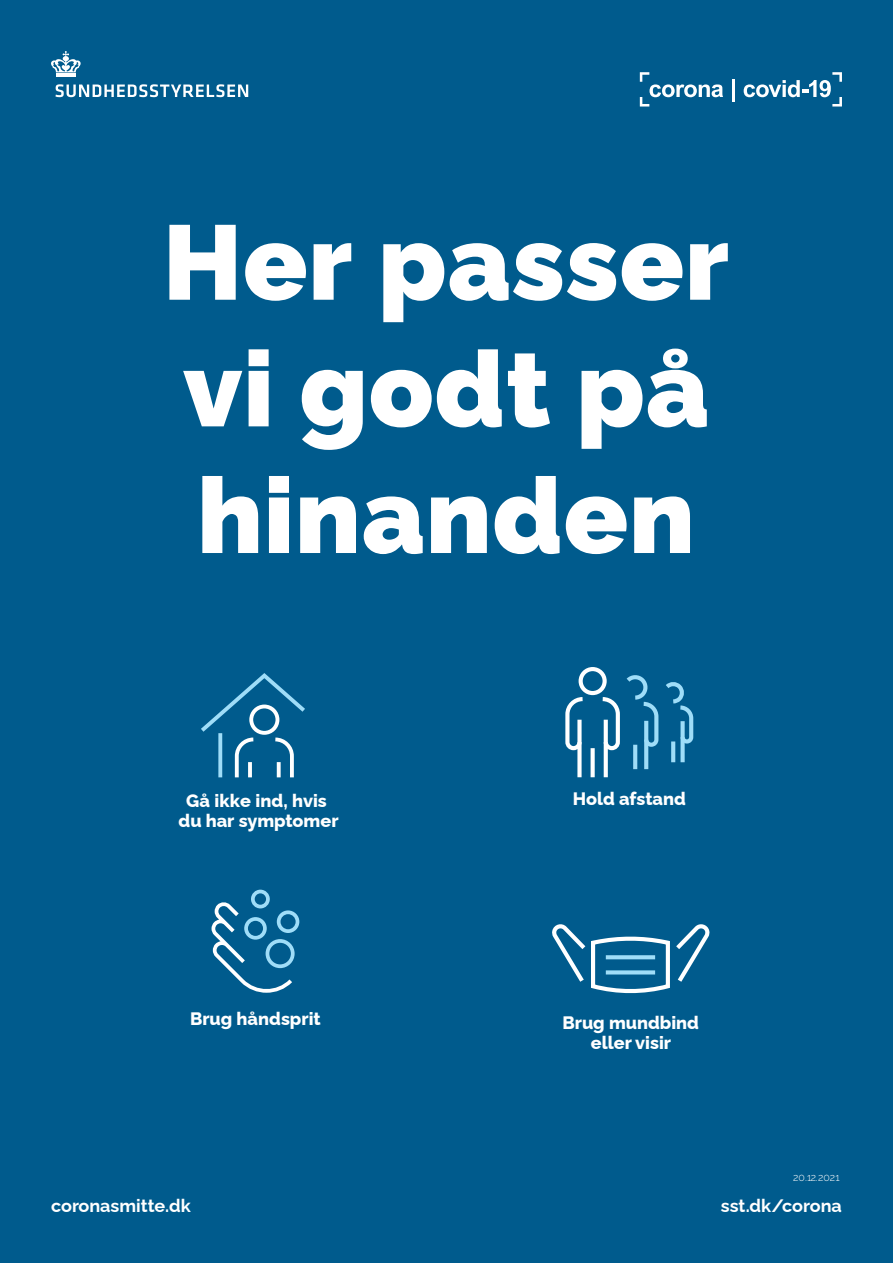
<style>
.page{position:relative;width:893px;height:1263px;background:#005b8d}
.page>*{position:absolute;margin:0;border:0;box-sizing:border-box;transform-origin:0 0}
.t1{font:900 105.45px/126.6px "Raleway";letter-spacing:.01em;color:#fff}
.t2{font:800 18px/20.2px "Raleway";color:#fff;text-align:center}
.t3{font:700 18px "Raleway";color:#fff}
.t4{font:300 10.5px "Raleway";letter-spacing:.005em;color:#fff}
</style>
<div class="page">
<hr style="left:56px;top:73px;width:20px;height:4px;background:#fff">
<svg style="left:51px;top:51px;width:30px;height:21px"></svg>
<svg style="left:55px;top:84px;width:193px;height:13px"></svg>
<svg style="left:640px;top:72px;width:83px;height:35px"></svg>
<hr style="left:732px;top:80px;width:3px;height:22px;background:#fff">
<svg style="left:744px;top:72px;width:98px;height:35px"></svg>
<svg style="left:552px;top:924px;width:158px;height:69px"></svg>
<svg style="left:606px;top:955px;width:49px;height:4px"></svg>
<svg style="left:606px;top:970px;width:49px;height:4px"></svg>
<svg style="left:565px;top:697px;width:18px;height:54px"></svg>
<div style="left:577px;top:742px;width:5px;height:35px;background:#fff"></div>
<svg style="left:604px;top:752px;width:4px;height:25px"></svg>
<svg style="left:591px;top:748px;width:4px;height:29px"></svg>
<div style="left:579px;top:667px;width:28px;height:28px;border:4px solid #fff;border-radius:50%"></div>
<svg style="left:644px;top:752px;width:4px;height:17px"></svg>
<svg style="left:633px;top:752px;width:4px;height:17px"></svg>
<svg style="left:599px;top:676px;width:95px;height:76px"></svg>
<div style="left:680px;top:737px;width:5px;height:25px;background:#9fddf8"></div>
<svg style="left:671px;top:741px;width:4px;height:21px"></svg>
<svg style="left:212px;top:890px;width:87px;height:103px"></svg>
<svg style="left:201px;top:673px;width:104px;height:105px"></svg>
<h1 class="t1" style="left:163px;top:187px;width:567px">Her passer vi godt på hinanden</h1>
<p class="t2" style="left:179px;top:789px;width:161px;line-height:19.8px">Gå ikke ind, hvis du har symptomer</p>
<p class="t2" style="left:190px;top:1007px;width:132px">Brug håndsprit</p>
<p class="t2" style="left:573px;top:787px;width:115px">Hold afstand</p>
<p class="t2" style="left:562px;top:1010px;width:138px">Brug mundbind eller visir</p>
<p class="t4" style="left:793px;top:1171px;width:48px">20.12.2021</p>
<p class="t3" style="left:51px;top:1191px;width:141px">coronasmitte.dk</p>
<p class="t3" style="left:721px;top:1191px;width:123px">sst.dk/corona</p>
</div>
